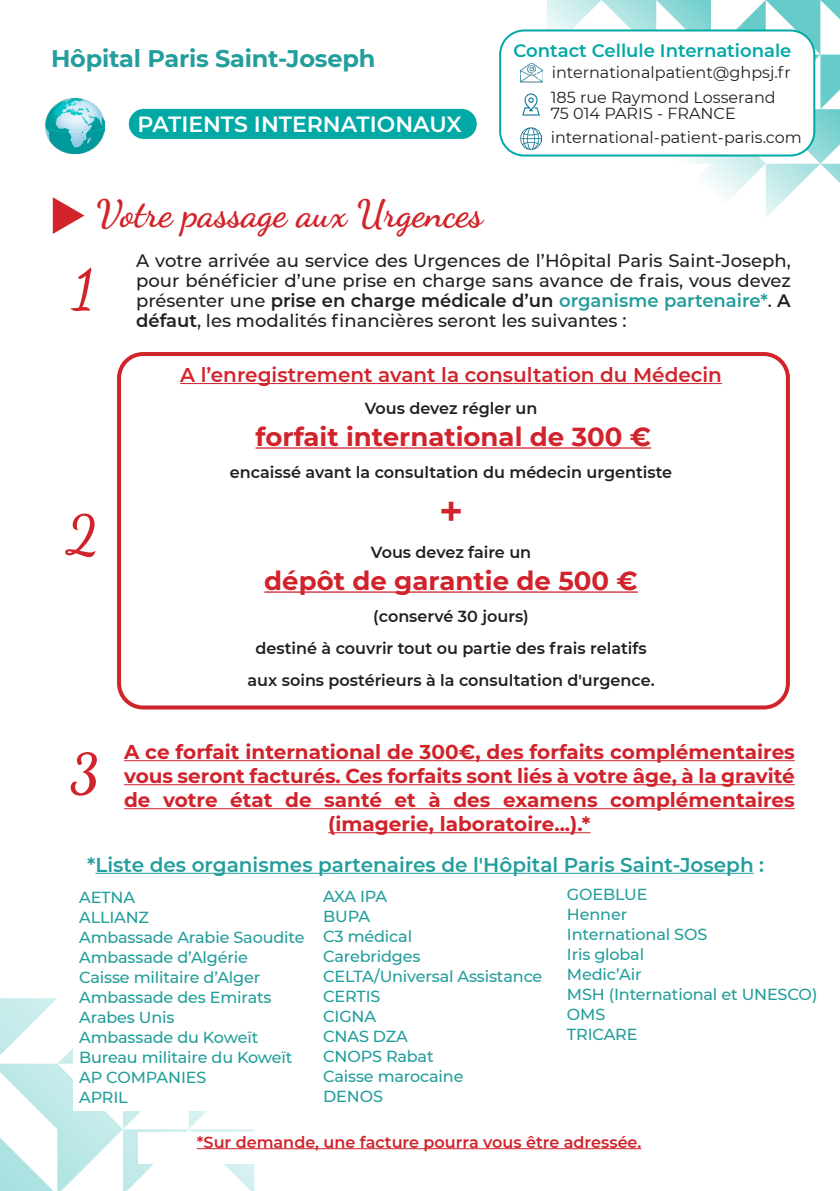
<style>
.page{position:relative;width:840px;height:1191px;background:#fff}
.page>*{position:absolute;margin:0;border:0;box-sizing:border-box;transform-origin:0 0}
.t1{font:54px "Dancing Script";color:#d1232a}
.t2{font:600 42px "Montserrat";color:#d0232c}
.t3{font:38px "Dancing Script";color:#d1232a}
.t4{font:700 26px "Montserrat";color:#d0232c}
.t5{font:700 24px "Montserrat";letter-spacing:-.01em;color:#239e9c}
.t6{font:600 22px "Montserrat";color:#fff}
.t7{font:700 20px/24px "Montserrat";color:#d0232c;text-align:center}
.t8{font:600 20px "Montserrat";color:#239e9c}
.t9{font:600 20px "Montserrat";color:#d0232c}
.t10{font:500 18px/20px "Montserrat";color:#231f20;text-align:justify}
.t11{font:600 18px "Montserrat";color:#00a9a5}
.t12{font:500 16px/20px "Montserrat";letter-spacing:-.01em;color:#239e9c}
.t13{font:600 16px "Montserrat";color:#231f20}
.t14{font:16px "Montserrat";color:#231f20}
.t15{font:600 16px "Montserrat";color:#d0232c}
.s1{font-weight:600}
.s2{font-weight:600;color:#239e9c}
</style>
<div class="page">
<svg style="left:0;top:998px;width:254px;height:193px"></svg>
<svg style="left:702px;top:164px;width:137px;height:53px"></svg>
<svg style="left:546px;top:0;width:293px;height:164px"></svg>
<img style="left:46px;top:98px;width:58px;height:55px">
<div style="left:129px;top:109px;width:347px;height:30px;background:#00a9a5;border-radius:15px"></div>
<div style="left:500px;top:30px;width:313px;height:125px;background:#fff;border-radius:24px"></div>
<div style="left:499px;top:29px;width:315px;height:127px;border:2px solid #00a9a5;border-radius:24px"></div>
<img style="left:520px;top:63px;width:21px;height:20px">
<img style="left:522px;top:93px;width:18px;height:23px">
<img style="left:520px;top:128px;width:21px;height:21px">
<svg style="left:53px;top:197px;width:31px;height:37px"></svg>
<hr style="left:124px;top:760px;width:670px;height:1px;background:#d0232c">
<hr style="left:124px;top:784px;width:670px;height:1px;background:#d0232c">
<hr style="left:124px;top:808px;width:670px;height:1px;background:#d0232c">
<hr style="left:328px;top:832px;width:249px;height:1px;background:#d0232c">
<svg style="left:577px;top:832px;width:13px;height:1px"></svg>
<div style="left:117px;top:352px;width:672px;height:357px;border:4px solid #d1232a;border-radius:24px"></div>
<hr style="left:180px;top:383px;width:541px;height:1px;background:#d0232c">
<hr style="left:255px;top:447px;width:395px;height:2px;background:#d0232c">
<hr style="left:264px;top:591px;width:373px;height:2px;background:#d0232c">
<div style="left:73px;top:887px;width:240px;height:223px;background:#fff"></div>
<hr style="left:95px;top:872px;width:658px;height:1px;background:#239e9c">
<div style="left:138px;top:1132px;width:556px;height:31px;background:#fff"></div>
<hr style="left:197px;top:1148px;width:444px;height:1px;background:#d0232c">
<p class="t5" style="left:51px;top:41px;width:325px">Hôpital Paris Saint-Joseph</p>
<p class="t6" style="left:137px;top:108px;width:326px">PATIENTS INTERNATIONAUX</p>
<p class="t11" style="left:513px;top:38px;width:279px">Contact Cellule Internationale</p>
<p class="t14" style="left:551px;top:61px;width:240px">internationalpatient@ghpsj.fr</p>
<p class="t14" style="left:550px;top:86px;width:226px">185 rue Raymond Losserand</p>
<p class="t14" style="left:550px;top:102px;width:186px">75 014 PARIS - FRANCE</p>
<p class="t14" style="left:550px;top:127px;width:252px">international-patient-paris.com</p>
<p class="t3" style="left:96px;top:184px;width:388px">Votre passage aux Urgences</p>
<p class="t10" style="left:136px;top:250px;width:655px">A votre arrivée au service des Urgences de l’Hôpital Paris Saint-Joseph, pour bénéficier d’une prise en charge sans avance de frais, vous devez présenter une <span class="s1">prise en charge médicale d’un</span> <span class="s2">organisme partenaire*</span>. <span class="s1">A défaut</span>, les modalités financières seront les suivantes :</p>
<p class="t1" style="left:72px;top:247px;width:23px">1</p>
<p class="t1" style="left:65px;top:493px;width:34px">2</p>
<p class="t1" style="left:70px;top:732px;width:31px">3</p>
<p class="t9" style="left:180px;top:361px;width:543px">A l’enregistrement avant la consultation du Médecin</p>
<p class="t13" style="left:364px;top:397px;width:174px">Vous devez régler un</p>
<p class="t4" style="left:255px;top:418px;width:397px">forfait international de 300 €</p>
<p class="t13" style="left:230px;top:461px;width:443px">encaissé avant la consultation du médecin urgentiste</p>
<p class="t2" style="left:438px;top:481px;width:26px">+</p>
<p class="t13" style="left:371px;top:541px;width:162px">Vous devez faire un</p>
<p class="t4" style="left:264px;top:562px;width:375px">dépôt de garantie de 500 €</p>
<p class="t13" style="left:373px;top:605px;width:157px">(conservé 30 jours)</p>
<p class="t13" style="left:255px;top:637px;width:392px">destiné à couvrir tout ou partie des frais relatifs</p>
<p class="t13" style="left:247px;top:669px;width:408px">aux soins postérieurs à la consultation d'urgence.</p>
<p class="t7" style="left:124px;top:739px;width:672px">A ce forfait international de 300€, des forfaits complémentaires vous seront facturés. Ces forfaits sont liés à votre âge, à la gravité de votre état de santé et à des examens complémentaires (imagerie, laboratoire...).*</p>
<p class="t8" style="left:87px;top:850px;width:678px">*Liste des organismes partenaires de l'Hôpital Paris Saint-Joseph :</p>
<p class="t12" style="left:79px;top:886px;width:57px">AETNA</p>
<p class="t12" style="left:79px;top:906px;width:71px">ALLIANZ</p>
<p class="t12" style="left:79px;top:926px;width:227px">Ambassade Arabie Saoudite</p>
<p class="t12" style="left:79px;top:946px;width:170px">Ambassade d’Algérie</p>
<p class="t12" style="left:79px;top:966px;width:182px">Caisse militaire d’Alger</p>
<p class="t12" style="left:79px;top:986px;width:194px">Ambassade des Emirats<br>Arabes Unis</p>
<p class="t12" style="left:79px;top:1026px;width:180px">Ambassade du Koweït</p>
<p class="t12" style="left:79px;top:1046px;width:215px">Bureau militaire du Koweït</p>
<p class="t12" style="left:79px;top:1066px;width:129px">AP COMPANIES</p>
<p class="t12" style="left:79px;top:1086px;width:50px">APRIL</p>
<p class="t12" style="left:323px;top:885px;width:65px">AXA IPA</p>
<p class="t12" style="left:323px;top:905px;width:48px">BUPA</p>
<p class="t12" style="left:323px;top:925px;width:90px">C3 médical</p>
<p class="t12" style="left:323px;top:945px;width:99px">Carebridges</p>
<p class="t12" style="left:323px;top:965px;width:220px">CELTA/Universal Assistance</p>
<p class="t12" style="left:323px;top:985px;width:59px">CERTIS</p>
<p class="t12" style="left:323px;top:1005px;width:54px">CIGNA</p>
<p class="t12" style="left:323px;top:1025px;width:86px">CNAS DZA</p>
<p class="t12" style="left:323px;top:1045px;width:112px">CNOPS Rabat</p>
<p class="t12" style="left:323px;top:1065px;width:142px">Caisse marocaine</p>
<p class="t12" style="left:323px;top:1085px;width:61px">DENOS</p>
<p class="t12" style="left:566px;top:884px;width:82px">GOEBLUE</p>
<p class="t12" style="left:566px;top:904px;width:62px">Henner</p>
<p class="t12" style="left:566px;top:924px;width:142px">International SOS</p>
<p class="t12" style="left:566px;top:944px;width:79px">Iris global</p>
<p class="t12" style="left:566px;top:964px;width:76px">Medic’Air</p>
<p class="t12" style="left:566px;top:984px;width:252px">MSH (International et UNESCO)</p>
<p class="t12" style="left:566px;top:1004px;width:40px">OMS</p>
<p class="t12" style="left:566px;top:1024px;width:72px">TRICARE</p>
<p class="t15" style="left:197px;top:1130px;width:446px">*Sur demande, une facture pourra vous être adressée.</p>
</div>
